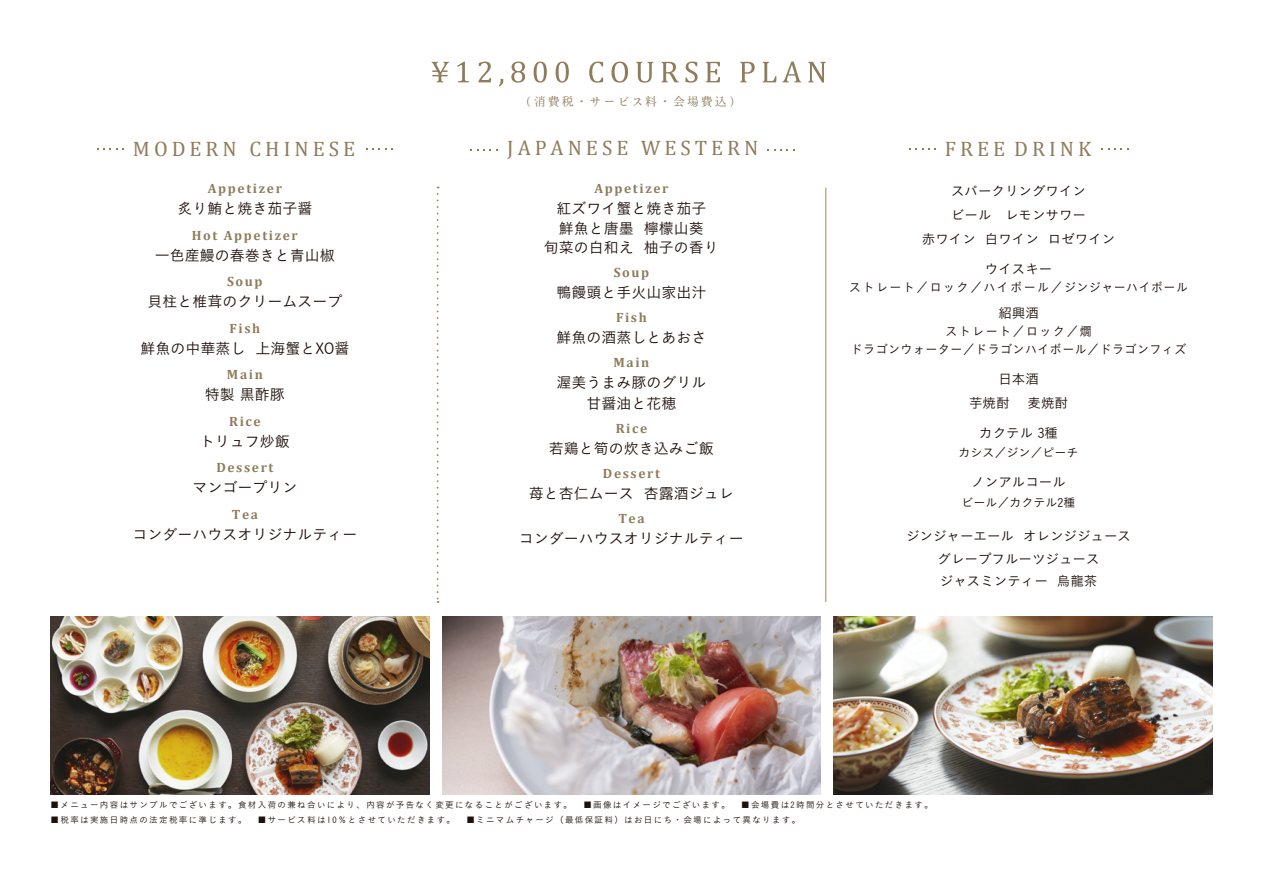
<style>
.page{position:relative;width:1263px;height:893px;background:#fff}
.page>*{position:absolute;margin:0;border:0;box-sizing:border-box;transform-origin:0 0}
.t1{font:21px "Cambria";letter-spacing:.19em;color:#8f7c5b}
.t2{font:15px/19.5px "Koburina Go Std W3";color:#1e100b;text-align:center}
.t3{font:13.5px/24px "Koburina Go Std W3";color:#1e100b;text-align:center}
.t4{font:700 13.5px "Cambria";letter-spacing:.12em;color:#8f7c5b}
.t5{font:12.6px/18px "Koburina Go Std W3";letter-spacing:.035em;color:#1e100b;text-align:center;scale:.95 1}
.t6{font:12.6px "Koburina Go Std W3";letter-spacing:.12em;color:#1e100b;scale:.95 1}
.t7{font:12px "Koburina Go Std W3";color:#1e100b}
.t8{font:12px "OT NIS SMS3 N";letter-spacing:.16em;color:#8f7c5b}
.t9{font:8.55px "Koburina Go Std W3";letter-spacing:.16em;color:#1e100b}
</style>
<div class="page">
<svg style="left:432px;top:62px;width:17px;height:20px"></svg>
<svg style="left:457px;top:62px;width:12px;height:20px"></svg>
<svg style="left:478px;top:62px;width:13px;height:20px"></svg>
<svg style="left:499px;top:79px;width:4px;height:8px"></svg>
<svg style="left:511px;top:62px;width:14px;height:21px"></svg>
<svg style="left:534px;top:62px;width:13px;height:21px"></svg>
<svg style="left:556px;top:62px;width:13px;height:21px"></svg>
<svg style="left:589px;top:62px;width:14px;height:21px"></svg>
<svg style="left:611px;top:62px;width:17px;height:21px"></svg>
<svg style="left:636px;top:62px;width:17px;height:21px"></svg>
<svg style="left:661px;top:62px;width:18px;height:20px"></svg>
<svg style="left:685px;top:62px;width:12px;height:21px"></svg>
<svg style="left:706px;top:62px;width:14px;height:20px"></svg>
<svg style="left:740px;top:62px;width:15px;height:20px"></svg>
<svg style="left:763px;top:62px;width:13px;height:20px"></svg>
<svg style="left:782px;top:62px;width:19px;height:20px"></svg>
<svg style="left:808px;top:62px;width:18px;height:20px"></svg>
<img style="left:51px;top:616px;width:378px;height:178px">
<img style="left:834px;top:616px;width:378px;height:178px">
<img style="left:442px;top:616px;width:379px;height:178px">
<hr style="left:825px;top:187px;width:1px;height:415px;background:#a58360">
<svg style="left:437px;top:194px;width:2px;height:409px"></svg>
<p class="t8" style="left:520px;top:95px;width:222px">（消費税・サービス料・会場費込）</p>
<h1 class="t1" style="left:133px;top:137px;width:224px">MODERN CHINESE</h1>
<h1 class="t1" style="left:507px;top:135px;width:253px">JAPANESE WESTERN</h1>
<h1 class="t1" style="left:945px;top:137px;width:148px">FREE DRINK</h1>
<p class="t4" style="left:208px;top:179px;width:76px">Appetizer</p>
<p class="t2" style="left:177px;top:199px;width:136px">炙り鮪と焼き茄子醤</p>
<p class="t4" style="left:192px;top:226px;width:107px">Hot Appetizer</p>
<p class="t2" style="left:155px;top:245px;width:181px">一色産鰻の春巻きと青山椒</p>
<p class="t4" style="left:227px;top:272px;width:37px">Soup</p>
<p class="t2" style="left:147px;top:292px;width:197px">貝柱と椎茸のクリームスープ</p>
<p class="t4" style="left:229px;top:319px;width:32px">Fish</p>
<p class="t2" style="left:140px;top:338px;width:211px">鮮魚の中華蒸し 上海蟹とXO醤</p>
<p class="t4" style="left:227px;top:365px;width:37px">Main</p>
<p class="t2" style="left:205px;top:385px;width:81px">特製 黒酢豚</p>
<p class="t4" style="left:229px;top:412px;width:33px">Rice</p>
<p class="t2" style="left:200px;top:431px;width:91px">トリュフ炒飯</p>
<p class="t4" style="left:216px;top:458px;width:59px">Dessert</p>
<p class="t2" style="left:192px;top:478px;width:106px">マンゴープリン</p>
<p class="t4" style="left:232px;top:505px;width:28px">Tea</p>
<p class="t2" style="left:132px;top:524px;width:226px">コンダーハウスオリジナルティー</p>
<p class="t4" style="left:594px;top:179px;width:76px">Appetizer</p>
<p class="t2" style="left:544px;top:199px;width:176px">紅ズワイ蟹と焼き茄子<br>鮮魚と唐墨 檸檬山葵<br>旬菜の白和え 柚子の香り</p>
<p class="t4" style="left:614px;top:263px;width:37px">Soup</p>
<p class="t2" style="left:556px;top:283px;width:151px">鴨饅頭と手火山家出汁</p>
<p class="t4" style="left:616px;top:308px;width:32px">Fish</p>
<p class="t2" style="left:556px;top:328px;width:151px">鮮魚の酒蒸しとあおさ</p>
<p class="t4" style="left:613px;top:353px;width:37px">Main</p>
<p class="t2" style="left:556px;top:372px;width:151px;line-height:21px">渥美うまみ豚のグリル甘醤油と花穂</p>
<p class="t4" style="left:616px;top:419px;width:33px">Rice</p>
<p class="t2" style="left:549px;top:439px;width:166px">若鶏と筍の炊き込みご飯</p>
<p class="t4" style="left:603px;top:464px;width:59px">Dessert</p>
<p class="t2" style="left:529px;top:484px;width:206px">苺と杏仁ムース 杏露酒ジュレ</p>
<p class="t4" style="left:618px;top:509px;width:28px">Tea</p>
<p class="t2" style="left:519px;top:529px;width:226px">コンダーハウスオリジナルティー</p>
<p class="t3" style="left:922px;top:179px;width:195px">スパークリングワイン<br>ビール　レモンサワー<br>赤ワイン 白ワイン ロゼワイン</p>
<p class="t3" style="left:985px;top:257px;width:69px">ウイスキー</p>
<p class="t6" style="left:849px;top:278px;width:358px">ストレート／ロック／ハイボール／ジンジャーハイボール</p>
<p class="t3" style="left:998px;top:301px;width:42px">紹興酒</p>
<p class="t5" style="left:851px;top:322px;width:355px">ストレート／ロック／燗<br>ドラゴンウォーター／ドラゴンハイボール／ドラゴンフィズ</p>
<p class="t3" style="left:969px;top:367px;width:100px">日本酒<br>芋焼酎 麦焼酎</p>
<p class="t3" style="left:979px;top:421px;width:80px">カクテル 3種</p>
<p class="t7" style="left:958px;top:444px;width:121px">カシス／ジン／ピーチ</p>
<p class="t3" style="left:971px;top:470px;width:96px">ノンアルコール</p>
<p class="t7" style="left:961px;top:493px;width:115px">ビール／カクテル2種</p>
<p class="t3" style="left:906px;top:525px;width:226px;line-height:22.5px">ジンジャーエール オレンジジュースグレープフルーツジュース<br>ジャスミンティー 烏龍茶</p>
<p class="t9" style="left:51px;top:798px;width:894px">■メニュー内容はサンプルでございます。食材入荷の兼ね合いにより、内容が予告なく変更になることがございます。　■画像はイメージでございます。　■会場費は2時間分とさせていただきます。　</p>
<p class="t9" style="left:51px;top:813px;width:751px">■税率は実施日時点の法定税率に準じます。　■サービス料は10％とさせていただきます。　■ミニマムチャージ（最低保証料）はお日にち・会場によって異なります。</p>
</div>
